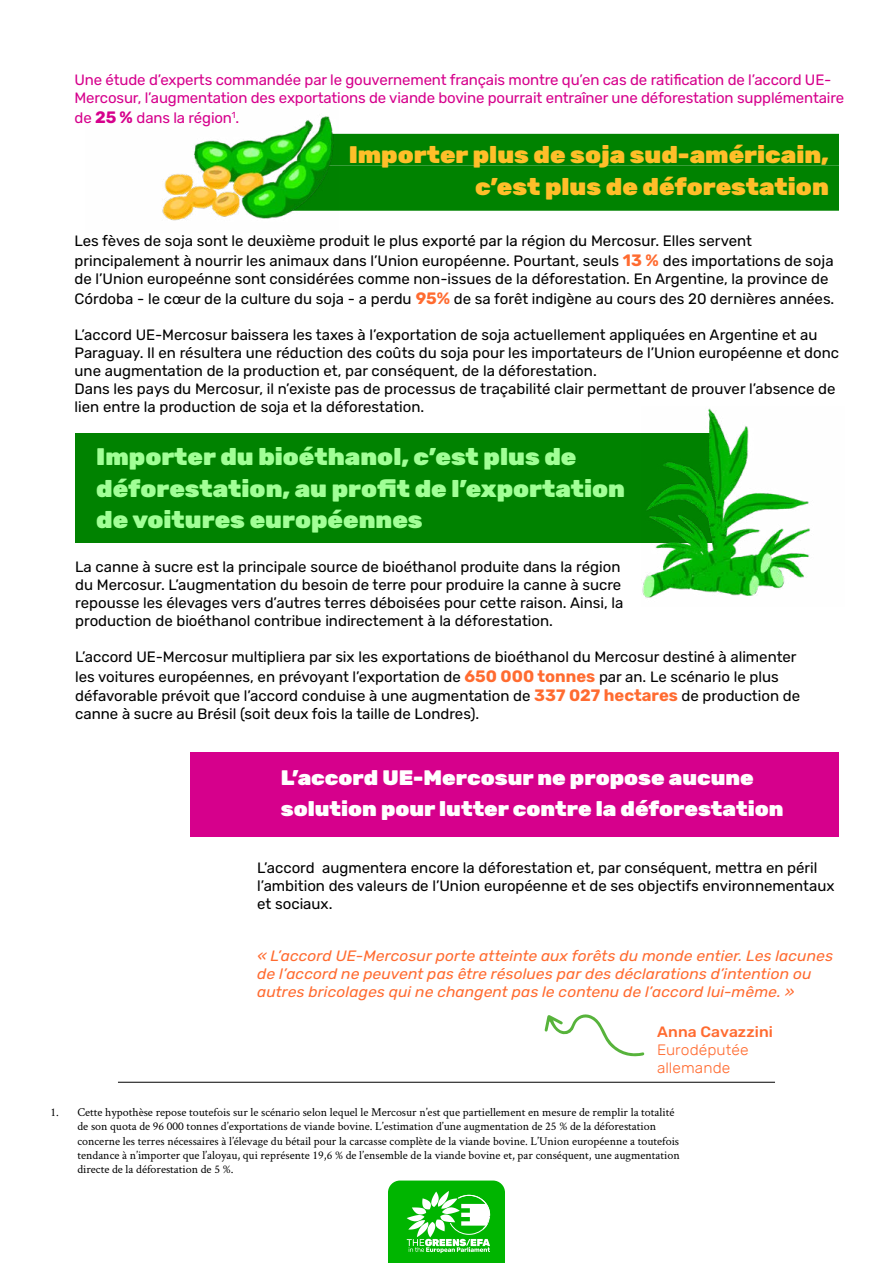
<style>
.page{position:relative;width:893px;height:1263px;background:#fff}
.page>*{position:absolute;margin:0;border:0;box-sizing:border-box;transform-origin:0 0}
.t1{font:900 24px/31.5px "Rubik";color:#a1ff96;scale:1.04 1}
.t2{font:900 24px/31.5px "Rubik";color:#ffbf29;text-align:right;scale:1.04 1}
.t3{font:900 21px/31.5px "Rubik";color:#fff;scale:1.04 1}
.t4{font:15px/18px "Rubik";color:#000}
.t5{font:15px/18px "Rubik";letter-spacing:-.01em;color:#d6008c}
.t6{font:italic 15px/18px "Rubik";letter-spacing:.005em;color:#ff6b30;scale:1.04 1}
.t7{font:300 15px/18px "Rubik";letter-spacing:.005em;color:#ff6b30;scale:1.04 1}
.t8{font:500 15px "Rubik";letter-spacing:.005em;color:#ff6b30;scale:1.04 1}
.t9{font:12px/14.4px "Crimson Text";color:#000}
.s1{font-weight:700;font-size:16.5px}
.s2{font-weight:700;font-size:16.5px;color:#ff6b30}
</style>
<div class="page">
<hr style="left:118px;top:1082px;width:657px;height:1px;background:#000">
<div style="left:75px;top:503px;width:644px;height:40px;background:#008200"></div>
<svg style="left:388px;top:1180px;width:117px;height:83px"></svg>
<div style="left:191px;top:752px;width:648px;height:42px;background:#d6008c"></div>
<div style="left:191px;top:794px;width:648px;height:43px;background:#d6008c"></div>
<div style="left:75px;top:434px;width:644px;height:39px;background:#008200"></div>
<div style="left:75px;top:473px;width:644px;height:40px;background:#008200"></div>
<img style="left:641px;top:408px;width:169px;height:190px">
<div style="left:338px;top:134px;width:501px;height:77px;background:#008200"></div>
<img style="left:162px;top:116px;width:176px;height:105px">
<svg style="left:544px;top:1014px;width:100px;height:43px"></svg>
<p class="t5" style="left:75px;top:71px;width:771px">Une étude d’experts commandée par le gouvernement français montre qu’en cas de ratification de l’accord UE-<br>Mercosur, l’augmentation des exportations de viande bovine pourrait entraîner une déforestation supplémentaire</p>
<p class="t5" style="left:75px;top:109px;width:166px">de <span class="s1">25 %</span> dans la région<sup>1</sup>.</p>
<h1 class="t2" style="left:349px;top:140px;width:463px">Importer plus de soja sud-américain, c’est plus de déforestation</h1>
<p class="t4" style="left:75px;top:232px;width:761px;line-height:19.8px">Les fèves de soja sont le deuxième produit le plus exporté par la région du Mercosur. Elles servent principalement à nourrir les animaux dans l’Union européenne. Pourtant, seuls <span class="s2">13 %</span> des importations de soja</p>
<p class="t4" style="left:75px;top:269px;width:761px;line-height:19.8px">de l’Union europeénne sont considérées comme non-issues de la déforestation. En Argentine, la province de<br>Córdoba - le cœur de la culture du soja - a perdu <span class="s2">95%</span> de sa forêt indigène au cours des 20 dernières années.</p>
<p class="t4" style="left:75px;top:326px;width:766px">L’accord UE-Mercosur baissera les taxes à l’exportation de soja actuellement appliquées en Argentine et au Paraguay. Il en résultera une réduction des coûts du soja pour les importateurs de l’Union européenne et donc une augmentation de la production et, par conséquent, de la déforestation.<br>Dans les pays du Mercosur, il n’existe pas de processus de traçabilité clair permettant de prouver l’absence de lien entre la production de soja et la déforestation.</p>
<h1 class="t1" style="left:96px;top:442px;width:510px">Importer du bioéthanol, c’est plus de déforestation, au profit de l’exportation de voitures européennes</h1>
<p class="t4" style="left:75px;top:558px;width:550px">La canne à sucre est la principale source de bioéthanol produite dans la région du Mercosur. L’augmentation du besoin de terre pour produire la canne à sucre repousse les élevages vers d’autres terres déboisées pour cette raison. Ainsi, la production de bioéthanol contribue indirectement à la déforestation.</p>
<p class="t4" style="left:75px;top:647px;width:726px;line-height:19.8px">L’accord UE-Mercosur multipliera par six les exportations de bioéthanol du Mercosur destiné à alimenter les voitures européennes, en prévoyant l’exportation de <span class="s2">650 000 tonnes</span> par an. Le scénario le plus défavorable prévoit que l’accord conduise à une augmentation de <span class="s2">337 027 hectares</span> de production de</p>
<p class="t4" style="left:75px;top:705px;width:406px">canne à sucre au Brésil (soit deux fois la taille de Londres).</p>
<h2 class="t3" style="left:281px;top:762px;width:485px">L’accord UE-Mercosur ne propose aucune solution pour lutter contre la déforestation</h2>
<p class="t4" style="left:257px;top:859px;width:579px">L’accord augmentera encore la déforestation et, par conséquent, mettra en péril l’ambition des valeurs de l’Union européenne et de ses objectifs environnementaux et sociaux.</p>
<p class="t6" style="left:257px;top:947px;width:555px">« L’accord UE-Mercosur porte atteinte aux forêts du monde entier. Les lacunes de l’accord ne peuvent pas être résolues par des déclarations d’intention ou autres bricolages qui ne changent pas le contenu de l’accord lui-même. »</p>
<p class="t8" style="left:657px;top:1023px;width:113px">Anna Cavazzini</p>
<p class="t7" style="left:657px;top:1041px;width:90px">Eurodéputée allemande</p>
<p class="t9" style="left:77px;top:1104px;width:604px;text-indent:-27px">1. Cette hypothèse repose toutefois sur le scénario selon lequel le Mercosur n’est que partiellement en mesure de remplir la totalité de son quota de 96 000 tonnes d’exportations de viande bovine. L’estimation d’une augmentation de 25 % de la déforestation concerne les terres nécessaires à l’élevage du bétail pour la carcasse complète de la viande bovine. L’Union européenne a toutefois tendance à n’importer que l’aloyau, qui représente 19,6 % de l’ensemble de la viande bovine et, par conséquent, une augmentation directe de la déforestation de 5 %.</p>
</div>
